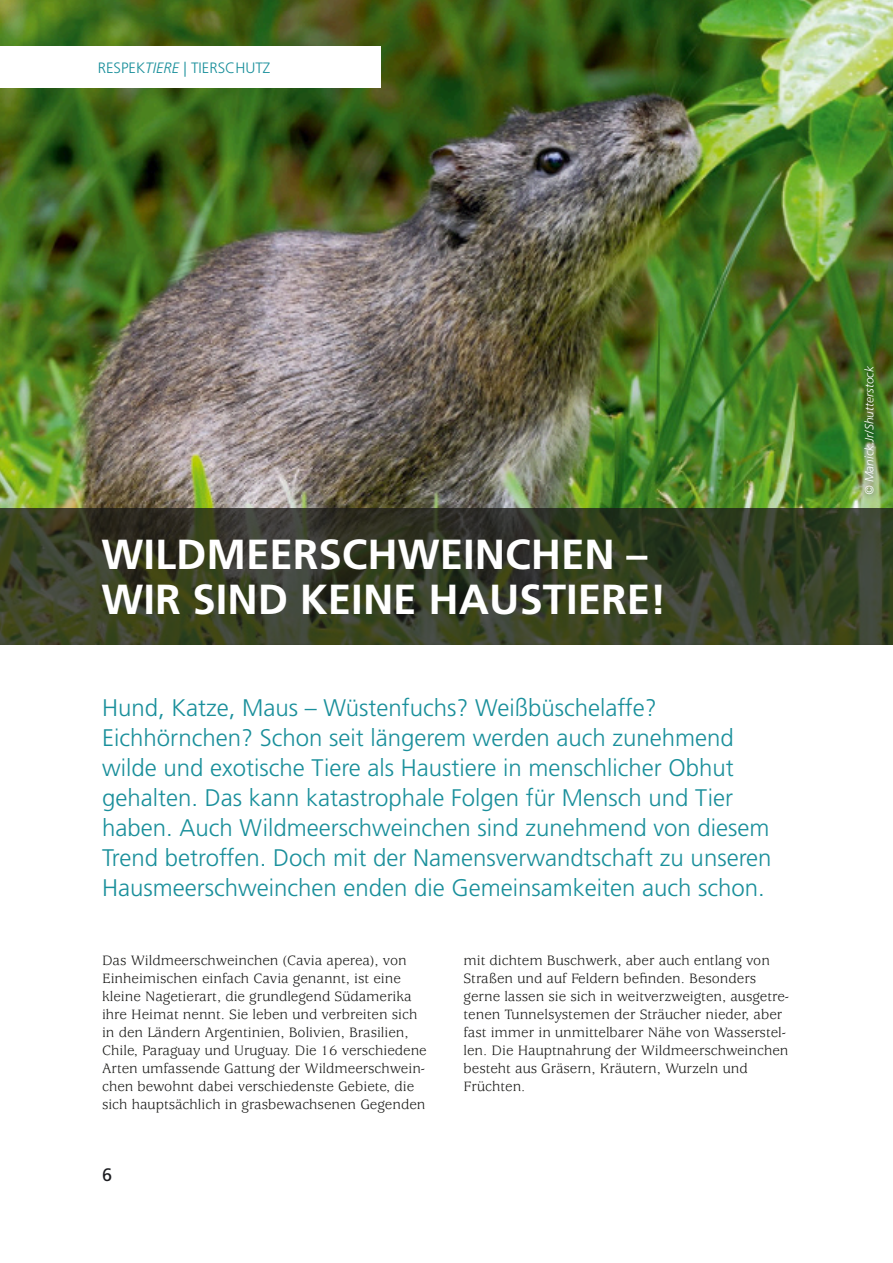
<style>
.page{position:relative;width:893px;height:1263px;background:#fff}
.page>*{position:absolute;margin:0;border:0;box-sizing:border-box;transform-origin:0 0}
.t1{font:700 42px/45px "Frutiger LT Pro";color:#fff}
.t2{font:300 24px/30px "Frutiger LT Pro";color:#198f9b}
.t3{font:18px "Frutiger LT Pro";color:#1b1c20}
.t4{font:15px/18px "Usherwood Std";color:#1a1a18}
.t5{font:300 15px "Frutiger LT Pro";color:#198f9b}
.t6{font:italic 300 12px "Frutiger LT Pro";color:#fff}
.s1{font-style:italic}
</style>
<div class="page">
<img style="left:0;top:0;width:893px;height:508px">
<div style="left:0;top:47px;width:381px;height:41px;background:#fff"></div>
<div style="left:0;top:508px;width:893px;height:137px;background:#1a1a18;opacity:.75"></div>
<img style="left:856px;top:360px;width:26px;height:144px">
<p class="t5" style="left:98px;top:62px;width:174px">RESPEK<span class="s1">TIERE</span> | TIERSCHUTZ</p>
<h1 class="t1" style="left:102px;top:536px;width:566px">WILDMEERSCHWEINCHEN –<br>WIR SIND KEINE HAUSTIERE!</h1>
<p class="t2" style="left:102px;top:695px;width:671px">Hund, Katze, Maus – Wüstenfuchs? Weißbüschelaffe?<br>Eichhörnchen? Schon seit längerem werden auch zunehmend wilde und exotische Tiere als Haustiere in menschlicher Obhut gehalten. Das kann katastrophale Folgen für Mensch und Tier haben. Auch Wildmeerschweinchen sind zunehmend von diesem Trend betroffen. Doch mit der Namensverwandtschaft zu unseren Hausmeerschweinchen enden die Gemeinsamkeiten auch schon.</p>
<p class="t4" style="left:102px;top:953px;width:326px">Das Wildmeerschweinchen (Cavia aperea), von Einheimischen einfach Cavia genannt, ist eine kleine Nagetierart, die grundlegend Südamerika ihre Heimat nennt. Sie leben und verbreiten sich in den Ländern Argentinien, Bolivien, Brasilien, Chile, Paraguay und Uruguay. Die 16 verschiedene Arten umfassende Gattung der Wildmeerschwein&shy;chen bewohnt dabei verschiedenste Gebiete, die sich hauptsächlich in grasbewachsenen Gegenden</p>
<p class="t4" style="left:463px;top:953px;width:327px">mit dichtem Buschwerk, aber auch entlang von Straßen und auf Feldern befinden. Besonders gerne lassen sie sich in weitverzweigten, ausgetre&shy;tenen Tunnelsystemen der Sträucher nieder, aber fast immer in unmittelbarer Nähe von Wasserstel&shy;len. Die Hauptnahrung der Wildmeerschweinchen besteht aus Gräsern, Kräutern, Wurzeln und Früchten.</p>
<p class="t3" style="left:102px;top:1167px;width:12px">6</p>
<p class="t6" style="left:864px;top:495px;width:130px;rotate:-90deg">© Manick.Jr/Shutterstock</p>
</div>
